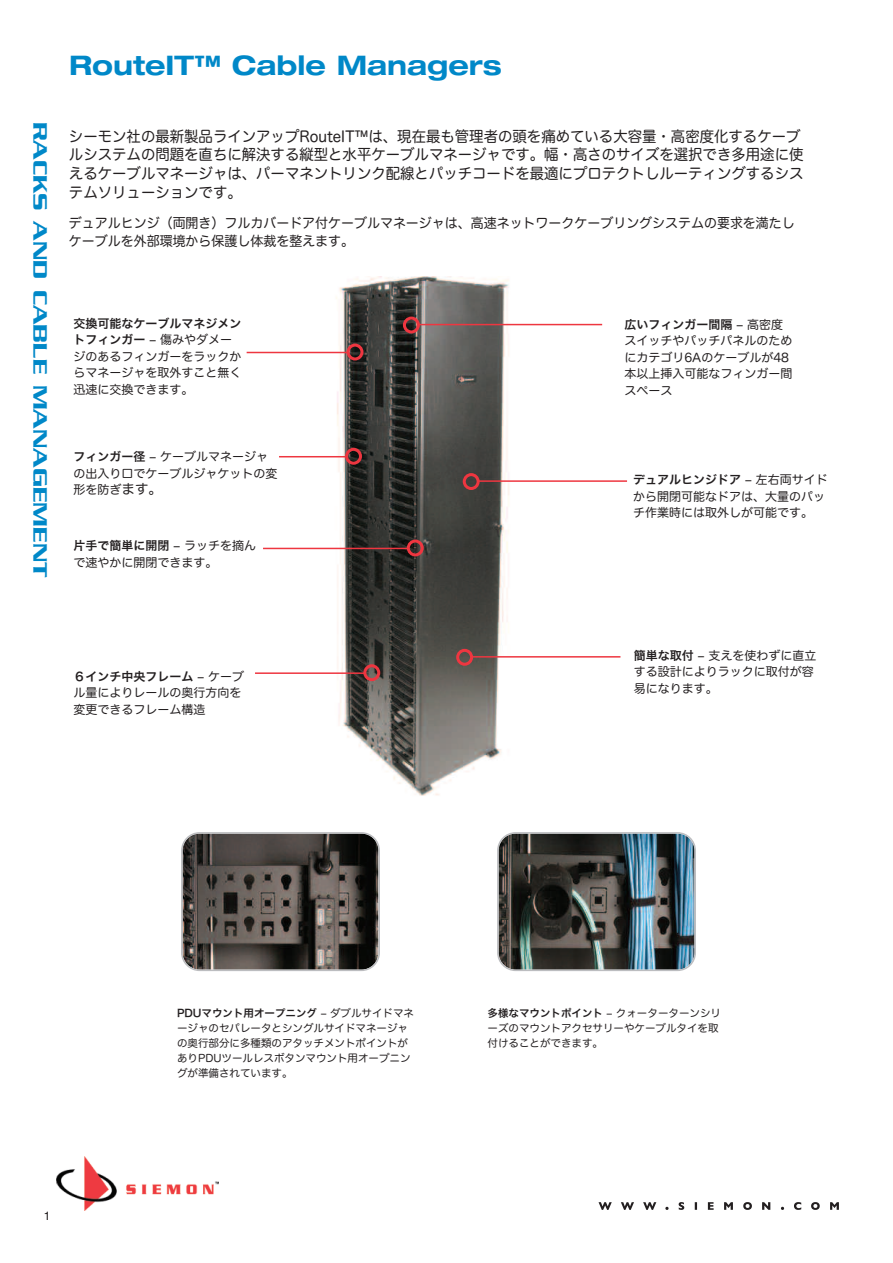
<style>
.page{position:relative;width:893px;height:1263px;background:#fff}
.page>*{position:absolute;margin:0;border:0;box-sizing:border-box;transform-origin:0 0}
.t1{font:700 expanded 27px "Helvetica Neue";color:#0088c8}
.t2{font:500 21px "Serpentine";color:#0088c8;scale:1.25 1}
.t3{font:15px/18.8px "Hira Maru Pro N W4";color:#231f20;scale:.96 1}
.t4{font:13.5px/18.8px "Hira Maru Pro N W4";color:#231f20;scale:.96 1}
.t5{font:12px/16.5px "Hira Maru Pro N W4";color:#231f20}
.t6{font:12px "Hira Kaku Pro N W6";color:#231f20}
.t7{font:12px "Helvetica";color:#231f20}
.t8{font:10.5px/15px "Hira Maru Pro N W4";color:#231f20}
.t9{font:10.5px "Hira Kaku Pro N W6";color:#231f20}
.s1{font-family:"Hira Kaku Pro N W6"}
.s2{font-family:"Hira Maru Pro N W4"}
.s3{font-size:13.5px}
</style>
<div class="page">
<img style="left:325px;top:277px;width:205px;height:519px">
<img style="left:57px;top:1157px;width:162px;height:54px">
<svg style="left:598px;top:1202px;width:241px;height:8px"></svg>
<svg style="left:181px;top:832px;width:199px;height:139px;background:#514c48"></svg>
<img style="left:497px;top:832px;width:199px;height:139px">
<svg style="left:403px;top:317px;width:17px;height:16px"></svg>
<hr style="left:419px;top:324px;width:183px;height:1px;background:#ee3640">
<svg style="left:347px;top:344px;width:16px;height:16px"></svg>
<hr style="left:247px;top:352px;width:101px;height:1px;background:#ee3640">
<svg style="left:463px;top:473px;width:17px;height:17px"></svg>
<hr style="left:479px;top:480px;width:148px;height:2px;background:#ee3640">
<svg style="left:407px;top:539px;width:17px;height:17px"></svg>
<hr style="left:263px;top:548px;width:145px;height:1px;background:#ee3640">
<svg style="left:345px;top:448px;width:17px;height:17px"></svg>
<hr style="left:279px;top:456px;width:67px;height:1px;background:#ee3640">
<svg style="left:363px;top:664px;width:17px;height:17px"></svg>
<hr style="left:255px;top:672px;width:109px;height:2px;background:#ee3640">
<svg style="left:456px;top:649px;width:17px;height:17px"></svg>
<hr style="left:472px;top:656px;width:148px;height:2px;background:#ee3640">
<h1 class="t1" style="left:69px;top:56px;width:434px">RouteIT™ Cable Managers</h1>
<h2 class="t2" style="left:47px;top:121px;width:366px;rotate:90deg">RACKS AND CABLE MANAGEMENT</h2>
<p class="t3" style="left:69px;top:126px;width:767px">シーモン社の最新製品ラインアップRouteIT™は、現在最も管理者の頭を痛めている大容量・高密度化するケーブルシステムの問題を直ちに解決する縦型と水平ケーブルマネージャです。幅・高さのサイズを選択でき多用途に使えるケーブルマネージャは、パーマネントリンク配線とパッチコードを最適にプロテクトしルーティングするシステムソリューションです。</p>
<p class="t4" style="left:69px;top:212px;width:758px">デュアルヒンジ（両開き）フルカバードア付ケーブルマネージャは、高速ネットワークケーブリングシステムの要求を満たしケーブルを外部環境から保護し体裁を整えます。</p>
<p class="t6" style="left:74px;top:312px;width:169px">交換可能なケーブルマネジメン</p>
<p class="t5" style="left:74px;top:331px;width:169px"><span class="s1">トフィンガー</span> – 傷みやダメージのあるフィンガーをラックからマネージャを取外すこと無く迅速に交換できます。</p>
<p class="t6" style="left:624px;top:314px;width:160px">広いフィンガー間隔 <span class="s2">– 高密度</span></p>
<p class="t5" style="left:624px;top:332px;width:170px">スイッチやパッチパネルのためにカテゴリ6Aのケーブルが48本以上挿入可能なフィンガー間スペース</p>
<p class="t5" style="left:74px;top:448px;width:205px"><span class="s1">フィンガー径</span> – ケーブルマネージャの出入り口でケーブルジャケットの変形を防ぎ<span class="s3">ます。</span></p>
<p class="t6" style="left:633px;top:469px;width:196px">デュアルヒンジドア <span class="s2">– 左右両サイド</span></p>
<p class="t5" style="left:633px;top:487px;width:193px">から開閉可能なドアは、大量のパッチ作業時には取外しが可能です。</p>
<p class="t6" style="left:73px;top:535px;width:184px">片手で簡単に開閉 <span class="s2">– ラッチを摘ん</span></p>
<p class="t5" style="left:73px;top:553px;width:145px">で速やかに開閉できます。</p>
<p class="t6" style="left:74px;top:665px;width:172px">６インチ中央フレーム <span class="s2">– ケーブ</span></p>
<p class="t5" style="left:74px;top:684px;width:169px">ル量によりレールの奥行方向を変更できるフレーム構造</p>
<p class="t5" style="left:634px;top:646px;width:184px"><span class="s1">簡単な取付</span> – 支えを使わずに直立する設計によりラックに取付が容易になります。</p>
<p class="t7" style="left:44px;top:1208px;width:8px">1</p>
<p class="t9" style="left:177px;top:1004px;width:239px">PDUマウント用オープニング <span class="s2">– ダブルサイドマネ</span></p>
<p class="t8" style="left:177px;top:1020px;width:235px">ージャのセパレータとシングルサイドマネージャの奥行部分に多種類のアタッチメントポイントがありPDUツールレスボタンマウント用オープニングが準備されています。</p>
<p class="t9" style="left:488px;top:1004px;width:235px">多様なマウントポイント <span class="s2">– クォーターターンシリ</span></p>
<p class="t8" style="left:488px;top:1020px;width:233px">ーズのマウントアクセサリーやケーブルタイを取付けることができます。</p>
</div>
